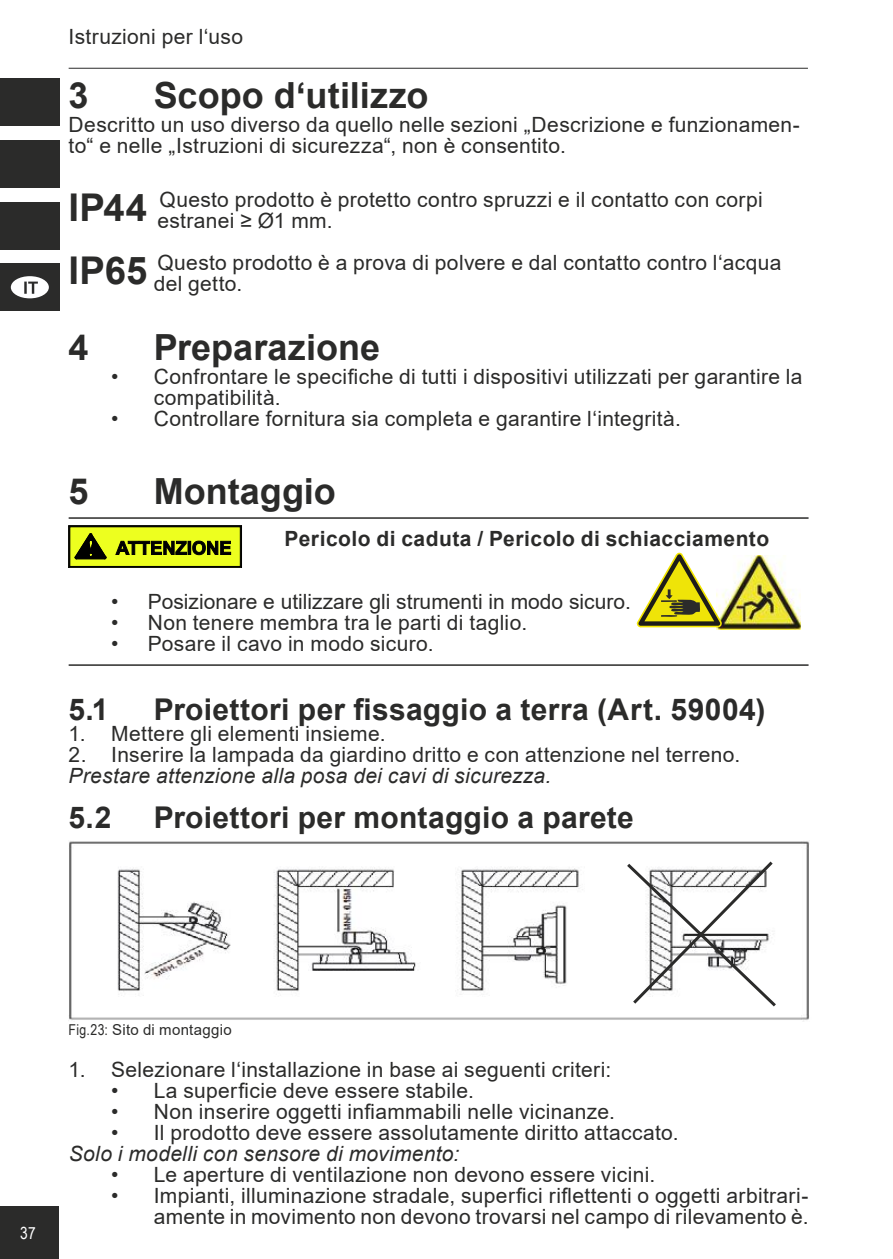
<style>
.page{position:relative;width:893px;height:1259px;background:#fff}
.page>*{position:absolute;margin:0;border:0;box-sizing:border-box;transform-origin:0 0}
.t1{font:700 36px "Arial";color:#2b2b2a}
.t2{font:700 30px "Arial";letter-spacing:.01em;color:#2b2b2a}
.t3{font:21px/21px "Arial";letter-spacing:.015em;color:#2b2b2a}
.t4{font:italic 21px "Arial";letter-spacing:.015em;color:#2b2b2a}
.t5{font:700 21px "Arial";letter-spacing:.02em;color:#2b2b2a}
.t6{font:16.8px "Arial Narrow";color:#fff}
.t7{font:15px "Arial";letter-spacing:.02em;color:#2b2b2a}
.s1{font-weight:700;font-size:38.4px}
.s2{font-family:"Arial Narrow"}
</style>
<div class="page">
<div style="left:0;top:1206px;width:58px;height:53px;background:#2b2b2a"></div>
<hr style="left:69px;top:68px;width:739px;height:1px;background:#2b2b2a">
<div style="left:0;top:78px;width:60px;height:48px;background:#2b2b2a"></div>
<div style="left:0;top:140px;width:60px;height:48px;background:#2b2b2a"></div>
<div style="left:0;top:202px;width:60px;height:47px;background:#2b2b2a"></div>
<div style="left:0;top:263px;width:60px;height:48px;background:#2b2b2a"></div>
<svg style="left:11px;top:276px;width:38px;height:22px"></svg>
<hr style="left:69px;top:517px;width:739px;height:2px;background:#2b2b2a">
<svg style="left:69px;top:525px;width:173px;height:42px;background:#a5b215"></svg>
<img style="left:717px;top:555px;width:84px;height:74px">
<svg style="left:637px;top:553px;width:85px;height:74px"></svg>
<hr style="left:69px;top:664px;width:739px;height:2px;background:#2b2b2a">
<img style="left:69px;top:841px;width:740px;height:180px">
<svg style="left:624px;top:858px;width:155px;height:151px"></svg>
<p class="t3" style="left:69px;top:26px;width:176px">Istruzioni per l‘uso</p>
<h1 class="t1" style="left:69px;top:70px;width:22px">3</h1>
<h1 class="t1" style="left:154px;top:70px;width:276px">Scopo d‘utilizzo</h1>
<p class="t3" style="left:69px;top:114px;width:733px">Descritto un uso diverso da quello nelle sezioni „Descrizione e funzionamen&shy;to“ e nelle „Istruzioni di sicurezza“, non è consentito.</p>
<p class="t3" style="left:157px;top:189px;width:607px;text-indent:-89px"><span class="s1">IP44</span> Questo prodotto è protetto contro spruzzi e il contatto con corpi estranei ≥ Ø1 mm.</p>
<p class="t3" style="left:154px;top:252px;width:629px;text-indent:-85px"><span class="s1">IP65</span> Questo prodotto è a prova di polvere e dal contatto contro l‘acqua del getto.</p>
<h1 class="t1" style="left:69px;top:322px;width:22px">4</h1>
<h1 class="t1" style="left:154px;top:322px;width:228px">Preparazione</h1>
<p class="t3" style="left:154px;top:366px;width:650px;text-indent:-43px">• Confrontare le specifiche di tutti i dispositivi utilizzati per garantire la compatibilità.</p>
<p class="t3" style="left:111px;top:408px;width:571px">• Controllare fornitura sia completa e garantire l‘integrità.</p>
<h1 class="t1" style="left:69px;top:466px;width:22px">5</h1>
<h1 class="t1" style="left:154px;top:466px;width:184px">Montaggio</h1>
<p class="t5" style="left:285px;top:524px;width:486px">Pericolo di caduta / Pericolo di schiacciamento</p>
<p class="t3" style="left:111px;top:591px;width:521px">• Posizionare e utilizzare gli strumenti in modo sicuro.</p>
<p class="t3" style="left:111px;top:612px;width:417px">• Non tenere membra tra le parti di taglio.</p>
<p class="t3" style="left:111px;top:633px;width:324px">• Posare il cavo in modo sicuro.</p>
<h2 class="t2" style="left:69px;top:688px;width:41px">5.1</h2>
<h2 class="t2" style="left:154px;top:688px;width:613px">Proiettori per fissaggio a terra (Art. 59004)</h2>
<p class="t3" style="left:69px;top:723px;width:319px">1. Mettere gli elementi insieme.</p>
<p class="t3" style="left:69px;top:744px;width:673px">2. Inserire la lampada da giardino dritto e con attenzione nel terreno.</p>
<p class="t4" style="left:69px;top:762px;width:484px">Prestare attenzione alla posa dei cavi di sicurezza.</p>
<h2 class="t2" style="left:69px;top:796px;width:44px">5.2</h2>
<h2 class="t2" style="left:154px;top:796px;width:482px">Proiettori per montaggio a parete</h2>
<p class="t6" style="left:20px;top:1220px;width:17px">37</p>
<p class="t7" style="left:69px;top:1019px;width:165px"><span class="s2">Fig.23:</span> Sito di montaggio</p>
<p class="t3" style="left:69px;top:1059px;width:544px">1. Selezionare l‘installazione in base ai seguenti criteri:</p>
<p class="t3" style="left:111px;top:1080px;width:364px">• La superficie deve essere stabile.</p>
<p class="t3" style="left:111px;top:1101px;width:505px">• Non inserire oggetti infiammabili nelle vicinanze.</p>
<p class="t3" style="left:111px;top:1122px;width:569px">• Il prodotto deve essere assolutamente diritto attaccato.</p>
<p class="t4" style="left:69px;top:1140px;width:392px">Solo i modelli con sensore di movimento:</p>
<p class="t3" style="left:111px;top:1164px;width:546px">• Le aperture di ventilazione non devono essere vicini.</p>
<p class="t3" style="left:111px;top:1185px;width:699px;text-align:right">• Impianti, illuminazione stradale, superfici riflettenti o oggetti arbitrari&shy;amente in movimento non devono trovarsi nel campo di rilevamento è.</p>
</div>
